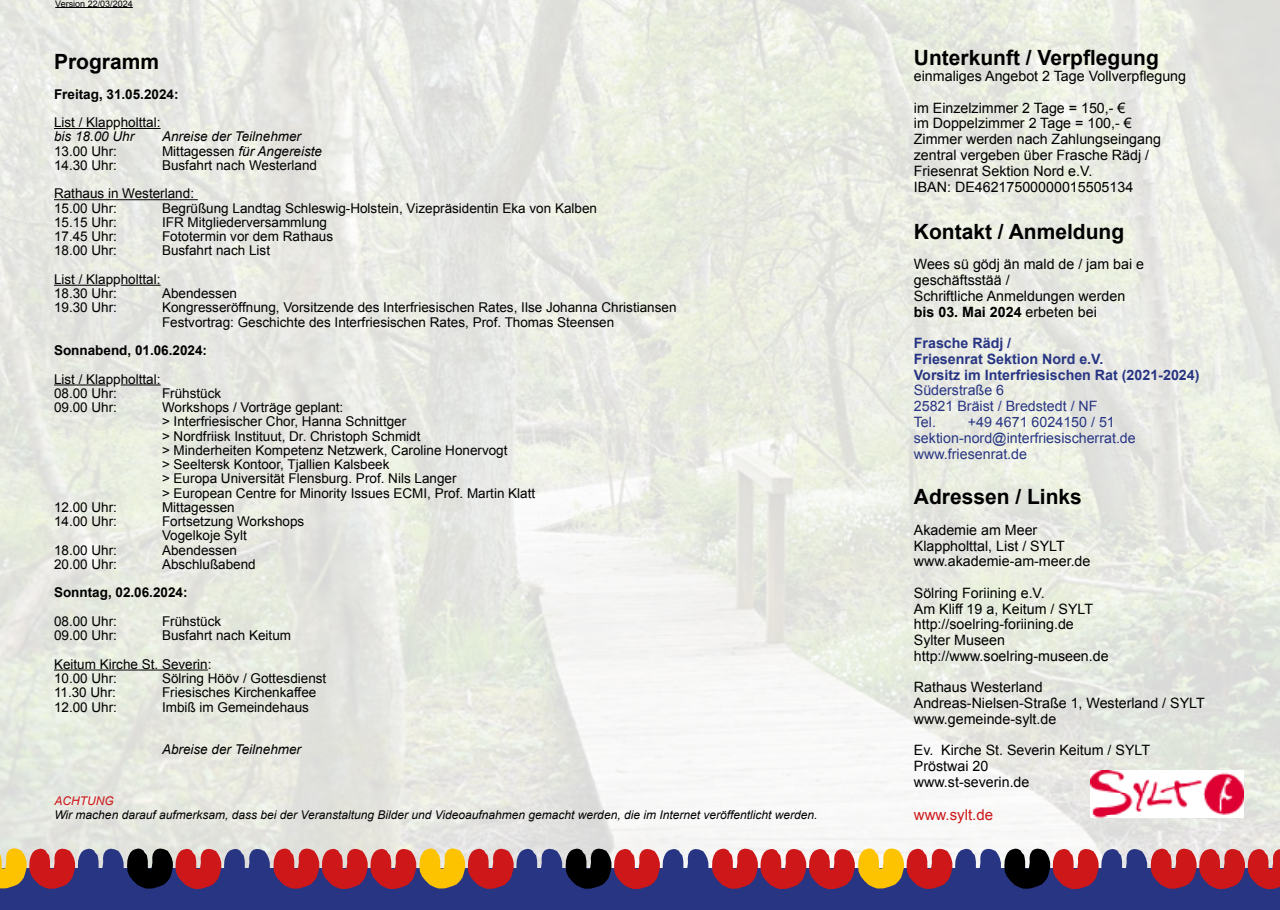
<style>
.page{position:relative;width:1280px;height:910px;background:#fff}
.page>*{position:absolute;margin:0;border:0;box-sizing:border-box;transform-origin:0 0}
.t1{font:700 21px "Arial";color:#000}
.t2{font:15px "Arial";color:#cd1719}
.t3{font:14.25px/15.8px "Arial";color:#000}
.t4{font:14.25px/15.8px "Arial";color:#283583}
.t5{font:700 14.25px/15.8px "Arial";color:#283583}
.t6{font:13.5px/14.2px "Arial";color:#000}
.t7{font:italic 13.5px "Arial";color:#000}
.t8{font:700 13.5px "Arial";color:#000}
.t9{font:italic 12px "Arial";color:#000}
.t10{font:italic 12px "Arial";color:#cd1719}
.t11{font:9px "Arial";color:#000}
.s1{font-style:normal}
.s2{font-weight:700}
</style>
<div class="page">
<img style="left:0;top:0;width:1280px;height:848px">
<hr style="left:54px;top:128px;width:52px;height:1px;background:#000">
<hr style="left:121px;top:128px;width:40px;height:1px;background:#000">
<hr style="left:54px;top:199px;width:144px;height:1px;background:#000">
<hr style="left:54px;top:285px;width:52px;height:1px;background:#000">
<hr style="left:121px;top:285px;width:40px;height:1px;background:#000">
<hr style="left:54px;top:384px;width:52px;height:1px;background:#000">
<hr style="left:121px;top:384px;width:40px;height:1px;background:#000">
<hr style="left:54px;top:669px;width:154px;height:1px;background:#000">
<div style="left:0;top:869px;width:1280px;height:41px;background:#283583"></div>
<svg style="left:0;top:848px;width:1280px;height:41px"></svg>
<img style="left:1091px;top:771px;width:152px;height:46px">
<hr style="left:55px;top:7px;width:78px;height:1px;background:#000">
<p class="t11" style="left:55px;top:-3px;width:79px">Version 22/03/2024</p>
<h1 class="t1" style="left:54px;top:48px;width:107px">Programm</h1>
<p class="t8" style="left:54px;top:85px;width:126px">Freitag, 31.05.2024:</p>
<p class="t6" style="left:54px;top:115px;width:108px">List / Klappholttal:</p>
<p class="t7" style="left:54px;top:128px;width:82px">bis 18.00 Uhr</p>
<p class="t7" style="left:162px;top:128px;width:141px">Anreise der Teilnehmer</p>
<p class="t6" style="left:54px;top:144px;width:65px">13.00 Uhr:</p>
<p class="t7" style="left:162px;top:142px;width:162px"><span class="s1">Mittagessen</span> für Angereiste</p>
<p class="t6" style="left:54px;top:158px;width:65px">14.30 Uhr:</p>
<p class="t6" style="left:54px;top:151px;width:265px;line-height:28.5px;text-indent:108px">Busfahrt nach Westerland<br>Rathaus in Westerland:</p>
<p class="t6" style="left:54px;top:201px;width:65px">15.00 Uhr:</p>
<p class="t6" style="left:162px;top:201px;width:436px">Begrüßung Landtag Schleswig-Holstein, Vizepräsidentin Eka von Kalben</p>
<p class="t6" style="left:54px;top:215px;width:65px">15.15 Uhr:</p>
<p class="t6" style="left:162px;top:215px;width:167px">IFR Mitgliederversammlung</p>
<p class="t6" style="left:54px;top:229px;width:65px">17.45 Uhr:</p>
<p class="t6" style="left:162px;top:229px;width:173px">Fototermin vor dem Rathaus</p>
<p class="t6" style="left:54px;top:244px;width:65px">18.00 Uhr:</p>
<p class="t6" style="left:162px;top:244px;width:110px">Busfahrt nach List</p>
<p class="t6" style="left:54px;top:272px;width:108px">List / Klappholttal:<br>18.30 Uhr:</p>
<p class="t6" style="left:162px;top:286px;width:77px">Abendessen</p>
<p class="t6" style="left:54px;top:301px;width:65px">19.30 Uhr:</p>
<p class="t6" style="left:162px;top:301px;width:516px">Kongresseröffnung, Vorsitzende des Interfriesischen Rates, Ilse Johanna Christiansen<br>Festvortrag: Geschichte des Interfriesischen Rates, Prof. Thomas Steensen</p>
<p class="t8" style="left:54px;top:341px;width:155px">Sonnabend, 01.06.2024:</p>
<p class="t6" style="left:54px;top:372px;width:108px">List / Klappholttal:<br>08.00 Uhr:</p>
<p class="t6" style="left:162px;top:386px;width:61px">Frühstück</p>
<p class="t6" style="left:54px;top:400px;width:65px">09.00 Uhr:</p>
<p class="t6" style="left:162px;top:400px;width:375px">Workshops / Vorträge geplant:<br>&gt; Interfriesischer Chor, Hanna Schnittger<br>&gt; Nordfriisk Instituut, Dr. Christoph Schmidt<br>&gt; Minderheiten Kompetenz Netzwerk, Caroline Honervogt<br>&gt; Seeltersk Kontoor, Tjallien Kalsbeek<br>&gt; Europa Universität Flensburg. Prof. Nils Langer<br>&gt; European Centre for Minority Issues ECMI, Prof. Martin Klatt</p>
<p class="t6" style="left:54px;top:500px;width:65px">12.00 Uhr:</p>
<p class="t6" style="left:162px;top:500px;width:74px">Mittagessen</p>
<p class="t6" style="left:54px;top:514px;width:65px">14.00 Uhr:</p>
<p class="t6" style="left:162px;top:514px;width:144px">Fortsetzung Workshops<br>Vogelkoje Sylt</p>
<p class="t6" style="left:54px;top:543px;width:65px">18.00 Uhr:</p>
<p class="t6" style="left:162px;top:543px;width:77px">Abendessen</p>
<p class="t6" style="left:54px;top:557px;width:65px">20.00 Uhr:</p>
<p class="t6" style="left:162px;top:557px;width:95px">Abschlußabend</p>
<p class="t8" style="left:54px;top:584px;width:135px">Sonntag, 02.06.2024:</p>
<p class="t6" style="left:54px;top:614px;width:65px">08.00 Uhr:</p>
<p class="t6" style="left:162px;top:614px;width:61px">Frühstück</p>
<p class="t6" style="left:54px;top:628px;width:65px">09.00 Uhr:</p>
<p class="t6" style="left:54px;top:621px;width:239px;line-height:28.5px;text-indent:108px">Busfahrt nach Keitum<br>Keitum Kirche St. Severin:</p>
<p class="t6" style="left:54px;top:671px;width:65px">10.00 Uhr:</p>
<p class="t6" style="left:162px;top:671px;width:166px">Sölring Hööv / Gottesdienst</p>
<p class="t6" style="left:54px;top:685px;width:64px">11.30 Uhr:</p>
<p class="t6" style="left:162px;top:685px;width:156px">Friesisches Kirchenkaffee</p>
<p class="t6" style="left:54px;top:700px;width:65px">12.00 Uhr:</p>
<p class="t6" style="left:162px;top:700px;width:149px">Imbiß im Gemeindehaus</p>
<p class="t7" style="left:162px;top:741px;width:141px">Abreise der Teilnehmer</p>
<p class="t10" style="left:54px;top:793px;width:61px">ACHTUNG</p>
<p class="t9" style="left:54px;top:807px;width:764px">Wir machen darauf aufmerksam, dass bei der Veranstaltung Bilder und Videoaufnahmen gemacht werden, die im Internet veröffentlicht werden.</p>
<h1 class="t1" style="left:914px;top:44px;width:247px">Unterkunft / Verpflegung</h1>
<p class="t3" style="left:914px;top:68px;width:274px">einmaliges Angebot 2 Tage Vollverpflegung</p>
<p class="t3" style="left:914px;top:100px;width:249px">im Einzelzimmer 2 Tage = 150,- €<br>im Doppelzimmer 2 Tage = 100,- €<br>Zimmer werden nach Zahlungseingang zentral vergeben über Frasche Rädj /<br>Friesenrat Sektion Nord e.V.<br>IBAN: DE46217500000015505134</p>
<h1 class="t1" style="left:914px;top:217px;width:212px">Kontakt / Anmeldung</h1>
<p class="t3" style="left:914px;top:257px;width:232px">Wees sü gödj än mald de / jam bai e geschäftsstää /<br>Schriftliche Anmeldungen werden <span class="s2">bis 03. Mai 2024</span> erbeten bei</p>
<p class="t5" style="left:914px;top:336px;width:287px">Frasche Rädj /<br>Friesenrat Sektion Nord e.V.<br>Vorsitz im Interfriesischen Rat (2021-2024)</p>
<p class="t4" style="left:914px;top:383px;width:185px">Süderstraße 6<br>25821 Bräist / Bredstedt / NF<br>Tel.</p>
<p class="t4" style="left:914px;top:414px;width:223px;text-indent:54px">+49 4671 6024150 / 51 sektion-nord@interfriesischerrat.de www.friesenrat.de</p>
<h1 class="t1" style="left:914px;top:483px;width:170px">Adressen / Links</h1>
<p class="t3" style="left:914px;top:522px;width:178px">Akademie am Meer<br>Klappholttal, List / SYLT www.akademie-am-meer.de</p>
<p class="t3" style="left:914px;top:585px;width:196px">Sölring Foriining e.V.<br>Am Kliff 19 a, Keitum / SYLT http://soelring-foriining.de<br>Sylter Museen http://www.soelring-museen.de</p>
<p class="t3" style="left:914px;top:680px;width:292px">Rathaus Westerland<br>Andreas-Nielsen-Straße 1, Westerland / SYLT www.gemeinde-sylt.de</p>
<p class="t3" style="left:914px;top:743px;width:238px">Ev. Kirche St. Severin Keitum / SYLT<br>Pröstwai 20<br>www.st-severin.de</p>
<p class="t2" style="left:914px;top:805px;width:81px">www.sylt.de</p>
</div>
